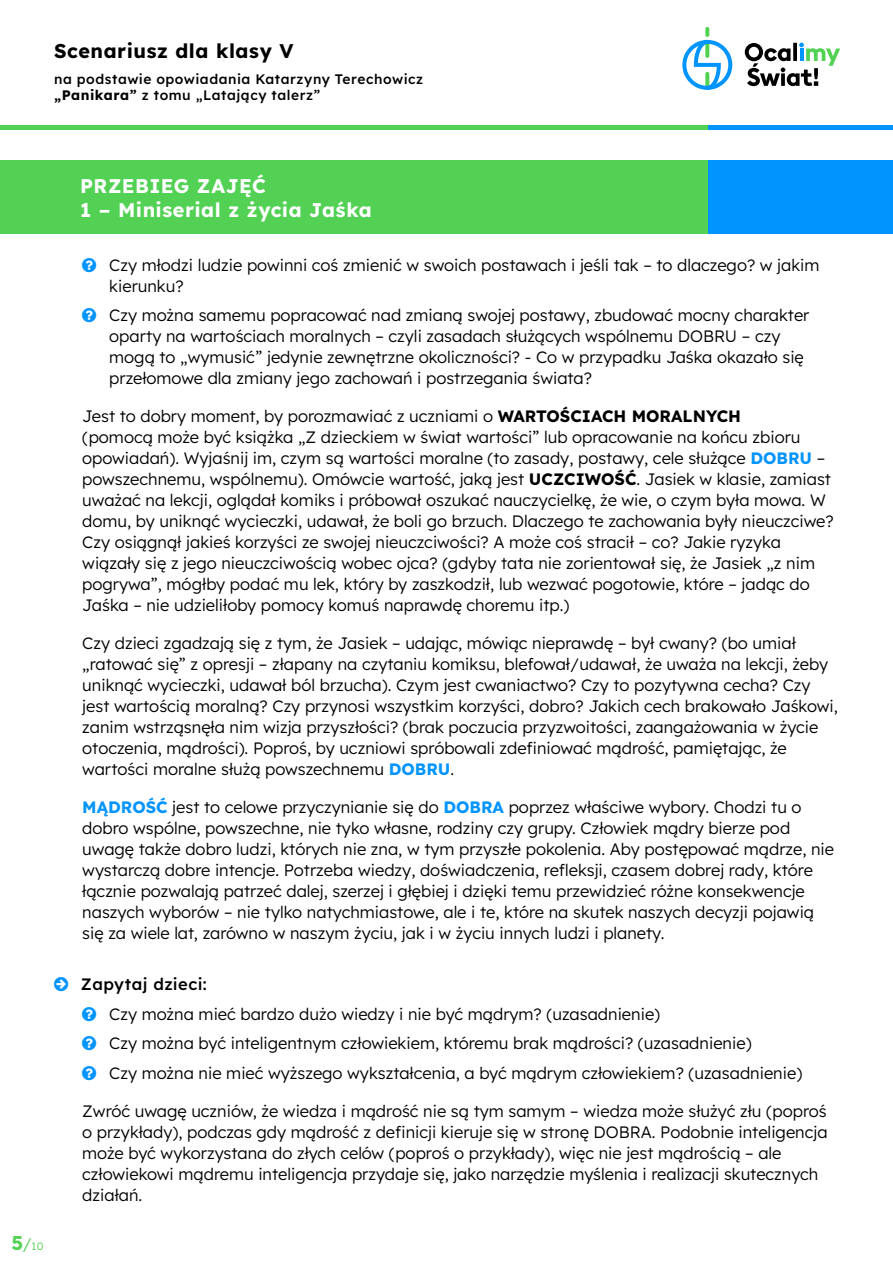
<style>
.page{position:relative;width:893px;height:1263px;background:#fff}
.page>*{position:absolute;margin:0;border:0;box-sizing:border-box;transform-origin:0 0}
.t1{font:700 19.8px/23.7px "Lexend";letter-spacing:.02em;color:#fff}
.t2{font:700 19.8px "Lexend";letter-spacing:.03em;color:#000}
.t3{font:300 16.5px/21px "Lexend";color:#000}
.t4{font:500 16.5px "Lexend";letter-spacing:.025em;color:#000}
.t5{font:500 13.8px/16.5px "Lexend";letter-spacing:.035em;color:#000}
.t6{font:300 10.8px "Lexend";color:#52d154}
.s1{font-weight:700}
.s2{font-weight:700;font-size:19.8px}
.s3{font-size:16.8px}
.s4{font-weight:700;color:#0094ff}
</style>
<div class="page">
<div style="left:0;top:125px;width:893px;height:5px;background:#52d154"></div>
<div style="left:708px;top:125px;width:185px;height:5px;background:#0094ff"></div>
<svg style="left:705px;top:27px;width:4px;height:10px"></svg>
<svg style="left:682px;top:40px;width:50px;height:50px"></svg>
<svg style="left:745px;top:43px;width:95px;height:43px"></svg>
<div style="left:0;top:160px;width:893px;height:74px;background:#52d154"></div>
<div style="left:708px;top:160px;width:185px;height:74px;background:#0094ff"></div>
<p class="t2" style="left:54px;top:37px;width:241px">Scenariusz dla klasy V</p>
<p class="t5" style="left:54px;top:70px;width:371px">na podstawie opowiadania Katarzyny Terechowicz <span class="s1">„Panikara”</span> z tomu „Latający talerz”</p>
<p class="t6" style="left:11px;top:1238px;width:33px"><span class="s2">5</span><span class="s3">/</span>10</p>
<p class="t1" style="left:80px;top:173px;width:293px">PRZEBIEG ZAJĘĆ<br>1 – Miniserial z życia Jaśka</p>
<p class="t3" style="left:109px;top:253px;width:712px">Czy młodzi ludzie powinni coś zmienić w swoich postawach i jeśli tak – to dlaczego? w jakim kierunku?</p>
<p class="t3" style="left:109px;top:304px;width:702px">Czy można samemu popracować nad zmianą swojej postawy, zbudować mocny charakter oparty na wartościach moralnych – czyli zasadach służących wspólnemu DOBRU – czy mogą to „wymusić” jedynie zewnętrzne okoliczności? - Co w przypadku Jaśka okazało się przełomowe dla zmiany jego zachowań i postrzegania świata?</p>
<p class="t3" style="left:82px;top:405px;width:753px">Jest to dobry moment, by porozmawiać z uczniami o <span class="s1">WARTOŚCIACH MORALNYCH<br></span>(pomocą może być książka „Z dzieckiem w świat wartości” lub opracowanie na końcu zbioru opowiadań). Wyjaśnij im, czym są wartości moralne (to zasady, postawy, cele służące <span class="s4">DOBRU</span> – powszechnemu, wspólnemu). Omówcie wartość, jaką jest <span class="s1">UCZCIWOŚĆ</span>. Jasiek w klasie, zamiast uważać na lekcji, oglądał komiks i próbował oszukać nauczycielkę, że wie, o czym była mowa. W domu, by uniknąć wycieczki, udawał, że boli go brzuch. Dlaczego te zachowania były nieuczciwe?<br>Czy osiągnął jakieś korzyści ze swojej nieuczciwości? A może coś stracił – co? Jakie ryzyka wiązały się z jego nieuczciwością wobec ojca? (gdyby tata nie zorientował się, że Jasiek „z nim pogrywa”, mógłby podać mu lek, który by zaszkodził, lub wezwać pogotowie, które – jadąc do Jaśka – nie udzieliłoby pomocy komuś naprawdę choremu itp.)</p>
<p class="t3" style="left:82px;top:632px;width:757px">Czy dzieci zgadzają się z tym, że Jasiek – udając, mówiąc nieprawdę – był cwany? (bo umiał „ratować się” z opresji – złapany na czytaniu komiksu, blefował/udawał, że uważa na lekcji, żeby uniknąć wycieczki, udawał ból brzucha). Czym jest cwaniactwo? Czy to pozytywna cecha? Czy jest wartością moralną? Czy przynosi wszystkim korzyści, dobro? Jakich cech brakowało Jaśkowi, zanim wstrząsnęła nim wizja przyszłości? (brak poczucia przyzwoitości, zaangażowania w życie otoczenia, mądrości). Poproś, by uczniowi spróbowali zdefiniować mądrość, pamiętając, że wartości moralne służą powszechnemu <span class="s4">DOBRU</span>.</p>
<p class="t3" style="left:82px;top:796px;width:753px"><span class="s4">MĄDROŚĆ</span> jest to celowe przyczynianie się do <span class="s4">DOBRA</span> poprzez właściwe wybory. Chodzi tu o dobro wspólne, powszechne, nie tyko własne, rodziny czy grupy. Człowiek mądry bierze pod uwagę także dobro ludzi, których nie zna, w tym przyszłe pokolenia. Aby postępować mądrze, nie wystarczą dobre intencje. Potrzeba wiedzy, doświadczenia, refleksji, czasem dobrej rady, które łącznie pozwalają patrzeć dalej, szerzej i głębiej i dzięki temu przewidzieć różne konsekwencje naszych wyborów – nie tylko natychmiastowe, ale i te, które na skutek naszych decyzji pojawią się za wiele lat, zarówno w naszym życiu, jak i w życiu innych ludzi i planety.</p>
<p class="t4" style="left:81px;top:972px;width:127px">Zapytaj dzieci:</p>
<p class="t3" style="left:109px;top:998px;width:694px;line-height:29.5px">Czy można mieć bardzo dużo wiedzy i nie być mądrym? (uzasadnienie)<br>Czy można być inteligentnym człowiekiem, któremu brak mądrości? (uzasadnienie)<br>Czy można nie mieć wyższego wykształcenia, a być mądrym człowiekiem? (uzasadnienie)</p>
<p class="t3" style="left:82px;top:1099px;width:747px">Zwróć uwagę uczniów, że wiedza i mądrość nie są tym samym – wiedza może służyć złu (poproś o przykłady), podczas gdy mądrość z definicji kieruje się w stronę DOBRA. Podobnie inteligencja może być wykorzystana do złych celów (poproś o przykłady), więc nie jest mądrością – ale człowiekowi mądremu inteligencja przydaje się, jako narzędzie myślenia i realizacji skutecznych działań.</p>
</div>
